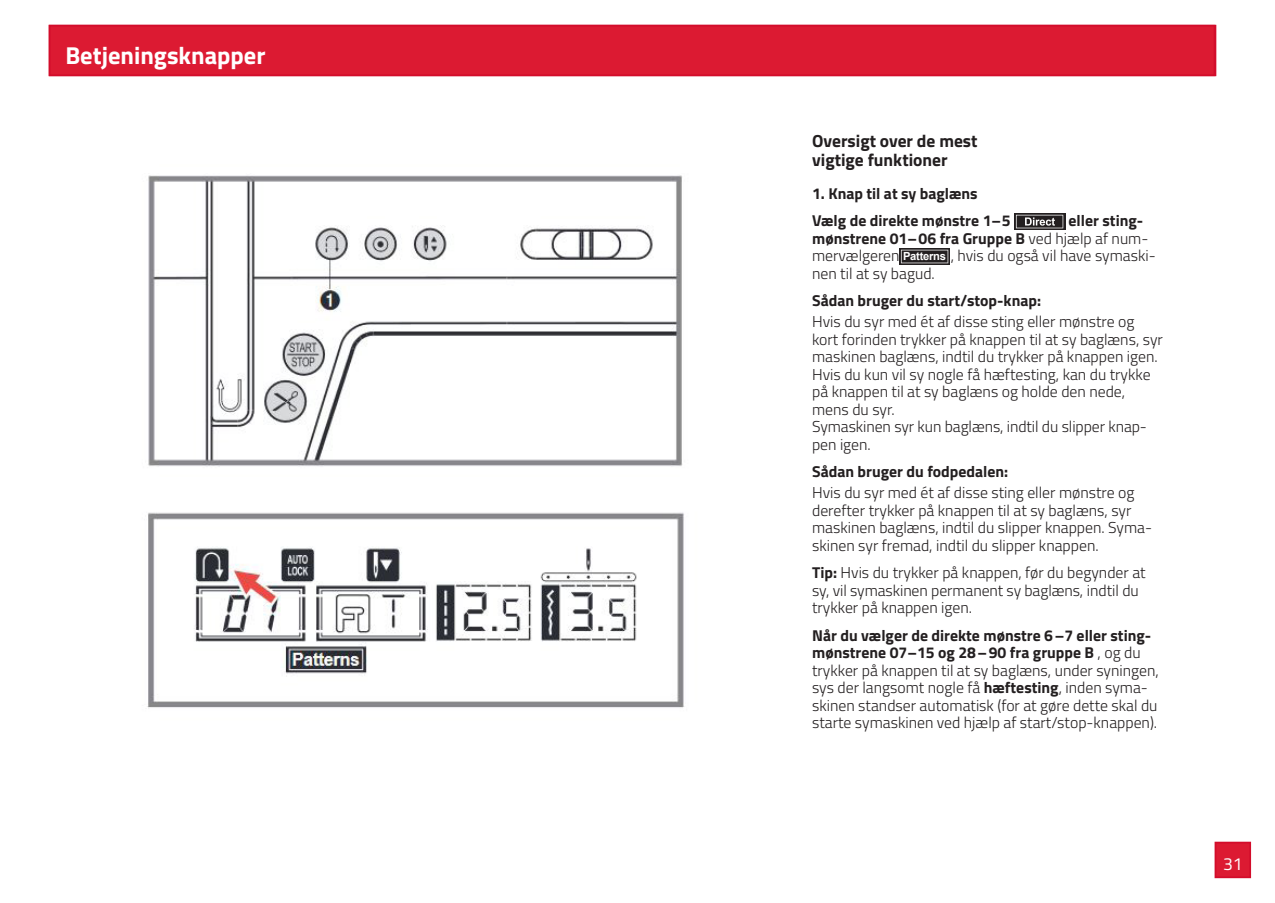
<style>
.page{position:relative;width:1275px;height:903px;background:#fff}
.page>*{position:absolute;margin:0;border:0;box-sizing:border-box;transform-origin:0 0}
.Head_im_Balken{font:700 24.5px "Titillium Web";color:#fff}
.Baseline_75{font:700 17.5px/19.2px "Titillium Web";color:#231f20}
.t1{font:17.5px "Titillium Web";color:#fff}
.Fließtext{font:300 15.75px/17.5px "Titillium Web";color:#231f20}
.Fließtext-2{font:700 15.75px/17.5px "Titillium Web";color:#231f20}
.Baseline_65{font:700 15.75px "Titillium Web";color:#231f20}
.t2{font:700 11.2px "Arial";letter-spacing:-.02em;color:#fff}
.s1{font-weight:300}
.s2{font-weight:700}
</style>
<div class="page">
<div style="left:1215px;top:842px;width:35px;height:35px;background:#dc1a32"></div>
<div style="left:1214px;top:842px;width:37px;height:36px;border:2px solid #d30d2b"></div>
<div style="left:50px;top:26px;width:1164px;height:49px;background:#dc1a32"></div>
<div style="left:49px;top:25px;width:1166px;height:51px;border:2px solid #d30d2b"></div>
<img style="left:147px;top:175px;width:538px;height:534px">
<svg style="left:1014px;top:213px;width:51px;height:17px"></svg>
<svg style="left:1016px;top:215px;width:47px;height:13px"></svg>
<div style="left:900px;top:248px;width:50px;height:17px;background:#656263"></div>
<svg style="left:901px;top:250px;width:47px;height:13px"></svg>
<p class="Head_im_Balken" style="left:65px;top:37px;width:202px">WBetjeningsknapper</p>
<p class="Baseline_75" style="left:812px;top:130px;width:167px">Oversigt over de mest vigtige funktioner</p>
<p class="Baseline_65" style="left:812px;top:181px;width:167px">1. Knap til at sy baglæns</p>
<p class="Fließtext-2" style="left:812px;top:211px;width:200px">Vælg de direkte mønstre 1–5</p>
<p class="Fließtext-2" style="left:812px;top:211px;width:338px;text-indent:256px">eller sting&shy;mønstrene 01–06 fra Gruppe B <span class="s1">ved hjælp af num&shy;mervælgeren</span></p>
<p class="t2" style="left:903px;top:249px;width:45px">Patterns</p>
<p class="Fließtext" style="left:951px;top:246px;width:207px">, hvis du også vil have symaski-</p>
<p class="Fließtext" style="left:812px;top:263px;width:124px">nen til at sy bagud.</p>
<p class="Baseline_65" style="left:812px;top:288px;width:230px">Sådan bruger du start/stop-knap:</p>
<p class="Fließtext" style="left:812px;top:312px;width:352px">Hvis du syr med ét af disse sting eller mønstre og kort forinden trykker på knappen til at sy baglæns, syr maskinen baglæns, indtil du trykker på knappen igen.<br>Hvis du kun vil sy nogle få hæftesting, kan du trykke på knappen til at sy baglæns og holde den nede, mens du syr.<br>Symaskinen syr kun baglæns, indtil du slipper knap&shy;pen igen.</p>
<p class="Baseline_65" style="left:812px;top:459px;width:198px">Sådan bruger du fodpedalen:</p>
<p class="Fließtext" style="left:812px;top:483px;width:341px">Hvis du syr med ét af disse sting eller mønstre og derefter trykker på knappen til at sy baglæns, syr maskinen baglæns, indtil du slipper knappen. Syma&shy;skinen syr fremad, indtil du slipper knappen.</p>
<p class="Fließtext" style="left:812px;top:563px;width:335px"><span class="s2">Tip:</span> Hvis du trykker på knappen, før du begynder at sy, vil symaskinen permanent sy baglæns, indtil du trykker på knappen igen.</p>
<p class="Fließtext" style="left:812px;top:626px;width:348px"><span class="s2">Når du vælger de direkte mønstre 6–7 eller sting&shy;mønstrene 07–15 og 28–90 fra gruppe B</span> , og du trykker på knappen til at sy baglæns, under syningen, sys der langsomt nogle få <span class="s2">hæftesting</span>, inden syma&shy;skinen standser automatisk (for at gøre dette skal du starte symaskinen ved hjælp af start/stop-knappen).</p>
<p class="t1" style="left:1223px;top:851px;width:21px">31</p>
</div>
